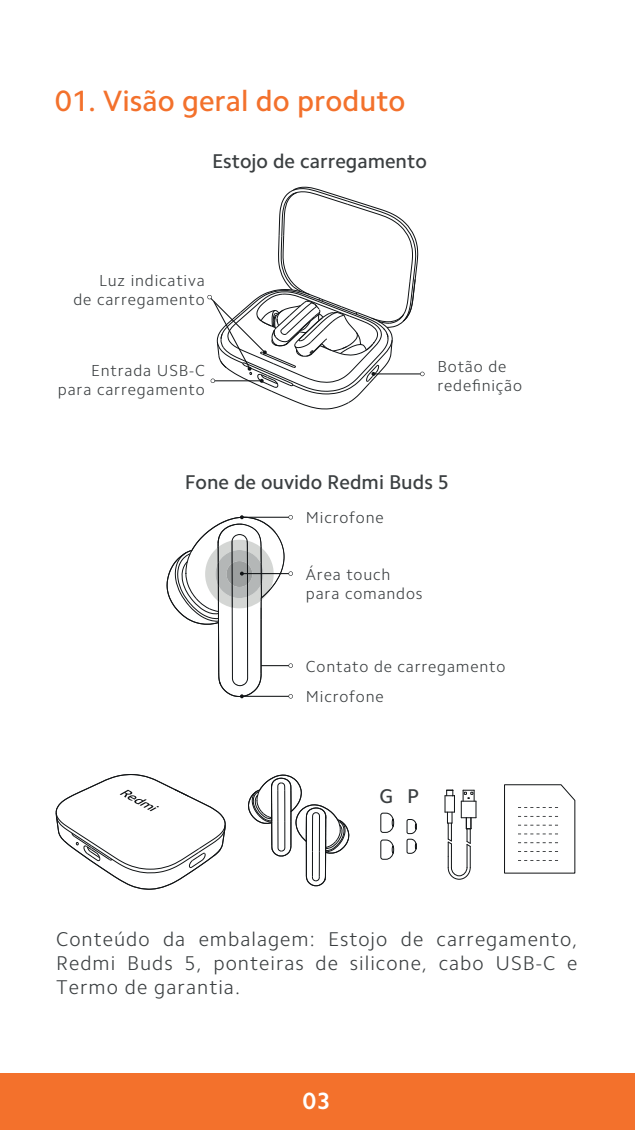
<style>
.page{position:relative;width:635px;height:1130px;background:#fff}
.page>*{position:absolute;margin:0;border:0;box-sizing:border-box;transform-origin:0 0}
.t1{font:500 29.6px "Camphor Pro";color:#f3712c}
.t2{font:700 23.6px "Camphor Pro";color:#fff}
.t3{font:300 20px/24px "Camphor Pro";letter-spacing:.05em;color:#3b3f41;text-align:justify}
.t4{font:500 20px "Camphor Pro";color:#3b3f41}
.t5{font:300 16px/19.2px "Camphor Pro";letter-spacing:.05em;color:#3b3f41;text-align:right}
</style>
<div class="page">
<div style="left:0;top:1073px;width:635px;height:56px;background:#f3712c"></div>
<svg style="left:207px;top:186px;width:218px;height:224px"></svg>
<svg style="left:166px;top:515px;width:127px;height:183px"></svg>
<svg style="left:380px;top:839px;width:15px;height:21px"></svg>
<svg style="left:380px;top:812px;width:15px;height:21px"></svg>
<svg style="left:406px;top:819px;width:11px;height:35px"></svg>
<svg style="left:444px;top:789px;width:33px;height:91px"></svg>
<hr style="left:466px;top:844px;width:2px;height:23px;background:#101315">
<svg style="left:504px;top:784px;width:72px;height:89px"></svg>
<svg style="left:56px;top:774px;width:170px;height:116px"></svg>
<svg style="left:248px;top:774px;width:102px;height:112px"></svg>
<h1 class="t1" style="left:55px;top:83px;width:352px">01. Visão geral do produto</h1>
<p class="t4" style="left:212px;top:149px;width:216px">Estojo de carregamento</p>
<p class="t5" style="left:73px;top:270px;width:133px">Luz indicativa<br>de carregamento</p>
<p class="t5" style="left:58px;top:361px;width:148px">Entrada USB-C para carregamento</p>
<p class="t5" style="left:438px;top:357px;width:86px;text-align:left">Botão de redefinição</p>
<p class="t4" style="left:185px;top:470px;width:266px">Fone de ouvido Redmi Buds 5</p>
<p class="t5" style="left:306px;top:508px;width:79px">Microfone</p>
<p class="t5" style="left:306px;top:564px;width:118px;text-align:left">Área touch para comandos</p>
<p class="t5" style="left:306px;top:656px;width:201px">Contato de carregamento</p>
<p class="t5" style="left:306px;top:687px;width:79px">Microfone</p>
<p class="t4" style="left:379px;top:784px;width:41px">G P</p>
<p class="t3" style="left:56px;top:927px;width:523px">Conteúdo da embalagem: Estojo de carregamento, Redmi Buds 5, ponteiras de silicone, cabo USB-C e Termo de garantia.</p>
<h2 class="t2" style="left:303px;top:1087px;width:29px">03</h2>
</div>
